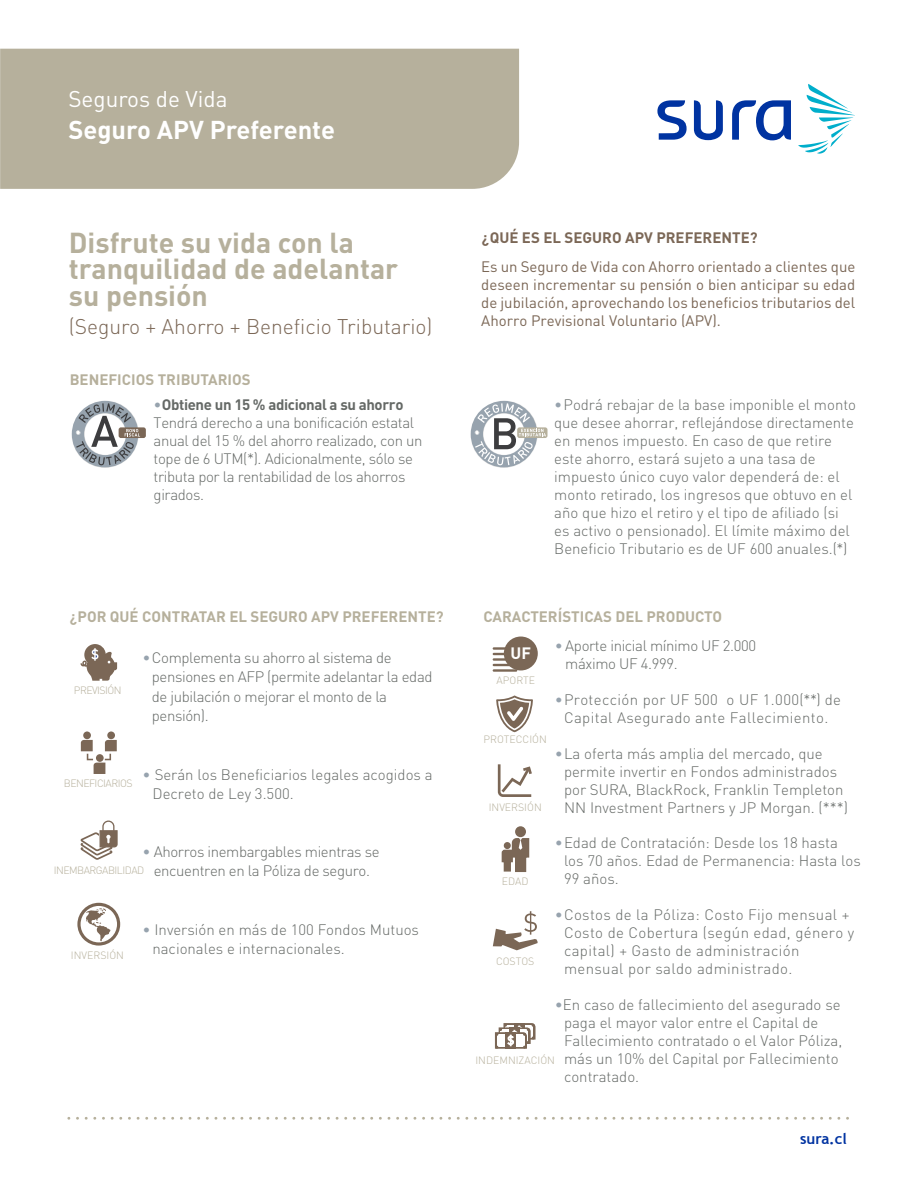
<style>
.page{position:relative;width:918px;height:1188px;background:#fff}
.page>*{position:absolute;margin:0;border:0;box-sizing:border-box;transform-origin:0 0}
.t1{font:700 28.5px/27px "DIN";color:#b6b09c}
.t2{font:25.5px "DIN Bold Alternate";color:#fff}
.t3{font:22.5px "DIN";color:#fff}
.t4{font:300 21px "DIN";color:#7b6756}
.t5{font:700 16.35px "DIN";color:#fff}
.t6{font:300 15px/18px "DIN";color:#656966}
.t7{font:300 15px/18px "DIN";letter-spacing:-.025em;color:#656966}
.t8{font:300 15px/18px "DIN";letter-spacing:.025em;color:#656966}
.t9{font:15px/18px "DIN";color:#7b6756;text-align:justify}
.t10{font:700 15px "DIN";color:#b6b09c}
.t11{font:700 15px "DIN";color:#7b6756}
.t12{font:700 15px "Trebuchet MS";color:#0033a1}
.t13{font:300 10.5px "DIN";color:#b6b09c}
.s1{color:#97a3ae}
.s2{font-weight:700}
</style>
<div class="page">
<svg style="left:495px;top:1023px;width:41px;height:26px"></svg>
<div style="left:119px;top:427px;width:27px;height:11px;background:#7b6756;border-radius:2px"></div>
<svg style="left:71px;top:400px;width:69px;height:68px"></svg>
<div style="left:517px;top:427px;width:31px;height:11px;background:#b6b09c;border-radius:2px"></div>
<svg style="left:470px;top:400px;width:76px;height:68px"></svg>
<div style="left:0;top:49px;width:519px;height:140px;background:#b6b09c"></div>
<svg style="left:69px;top:1117px;width:780px;height:3px"></svg>
<svg style="left:493px;top:911px;width:45px;height:39px"></svg>
<hr style="left:493px;top:647px;width:24px;height:3px;background:#7b6756">
<hr style="left:493px;top:653px;width:24px;height:2px;background:#7b6756">
<hr style="left:493px;top:658px;width:24px;height:3px;background:#7b6756">
<hr style="left:493px;top:664px;width:24px;height:2px;background:#7b6756">
<hr style="left:493px;top:669px;width:24px;height:3px;background:#7b6756">
<div style="left:504px;top:637px;width:34px;height:33px;background:#7b6756;border-radius:50%"></div>
<svg style="left:496px;top:696px;width:37px;height:36px"></svg>
<svg style="left:77px;top:903px;width:43px;height:43px"></svg>
<svg style="left:81px;top:644px;width:37px;height:37px"></svg>
<div style="left:83px;top:731px;width:8px;height:8px;background:#7b6756;border-radius:50%"></div>
<div style="left:107px;top:731px;width:8px;height:8px;background:#7b6756;border-radius:50%"></div>
<svg style="left:81px;top:740px;width:36px;height:34px"></svg>
<svg style="left:81px;top:820px;width:37px;height:40px"></svg>
<svg style="left:497px;top:764px;width:35px;height:33px"></svg>
<div style="left:516px;top:828px;width:9px;height:8px;background:#7b6756;border-radius:50%"></div>
<div style="left:515px;top:826px;width:11px;height:11px;border:3px solid #7b6756;border-radius:50%"></div>
<svg style="left:501px;top:837px;width:29px;height:35px"></svg>
<div style="left:504px;top:842px;width:7px;height:7px;border:2px solid #7b6756;border-radius:50%"></div>
<svg style="left:657px;top:100px;width:134px;height:40px"></svg>
<svg style="left:798px;top:84px;width:57px;height:70px"></svg>
<h3 class="t3" style="left:68px;top:84px;width:161px">Seguros de Vida</h3>
<h2 class="t2" style="left:68px;top:113px;width:268px">Seguro APV Preferente</h2>
<h1 class="t1" style="left:69px;top:227px;width:331px">Disfrute su vida con la tranquilidad de adelantar su pensión</h1>
<h3 class="t4" style="left:69px;top:313px;width:365px">(Seguro + Ahorro + Beneficio Tributario)</h3>
<p class="t10" style="left:70px;top:370px;width:182px">BENEFICIOS TRIBUTARIOS</p>
<p class="t11" style="left:482px;top:228px;width:277px">¿QUÉ ES EL SEGURO APV PREFERENTE?</p>
<p class="t9" style="left:481px;top:257px;width:376px">Es un Seguro de Vida con Ahorro orientado a clientes que deseen incrementar su pensión o bien anticipar su edad de jubilación, aprovechando los beneficios tributarios del Ahorro Previsional Voluntario (APV).</p>
<p class="t7" style="left:154px;top:395px;width:271px"><span class="s1">•</span><span class="s2">Obtiene un 15 % adicional a su ahorro </span>Tendrá derecho a una bonificación estatal anual del 15 % del ahorro realizado, con un tope de 6 UTM(*). Adicionalmente, sólo se tributa por la rentabilidad de los ahorros girados.</p>
<p class="t6" style="left:554px;top:395px;width:303px"><span class="s1">•</span>Podrá rebajar de la base imponible el monto que desee ahorrar, reflejándose directamente en menos impuesto. En caso de que retire este ahorro, estará sujeto a una tasa de impuesto único cuyo valor dependerá de: el monto retirado, los ingresos que obtuvo en el año que hizo el retiro y el tipo de afiliado (si es activo o pensionado). El límite máximo del Beneficio Tributario es de UF 600 anuales.(*)</p>
<p class="t10" style="left:70px;top:607px;width:375px">¿POR QUÉ CONTRATAR EL SEGURO APV PREFERENTE?</p>
<p class="t13" style="left:74px;top:684px;width:49px">PREVISIÓN</p>
<p class="t7" style="left:152px;top:647px;width:282px;line-height:19.5px;text-indent:-9px"><span class="s1">•</span>Complementa su ahorro al sistema de pensiones en AFP (permite adelantar la edad de jubilación o mejorar el monto de la pensión).</p>
<p class="t13" style="left:64px;top:776px;width:70px">BENEFICIARIOS</p>
<p class="t6" style="left:153px;top:764px;width:282px;line-height:19.5px;text-indent:-10px"><span class="s1">•</span> Serán los Beneficiarios legales acogidos a<br>Decreto de Ley 3.500.</p>
<p class="t7" style="left:143px;top:841px;width:239px;line-height:19.5px;text-align:center"><span class="s1">•</span> Ahorros inembargables mientras se encuentren en la Póliza de seguro.</p>
<p class="t13" style="left:54px;top:864px;width:92px">INEMBARGABILIDAD</p>
<p class="t13" style="left:71px;top:949px;width:55px">INVERSIÓN</p>
<p class="t6" style="left:152px;top:919px;width:268px;line-height:19.5px;text-indent:-10px"><span class="s1">•</span> Inversión en más de 100 Fondos Mutuos nacionales e internacionales.</p>
<p class="t10" style="left:483px;top:607px;width:240px">CARACTERÍSTICAS DEL PRODUCTO</p>
<p class="t7" style="left:565px;top:637px;width:192px;text-indent:-11px"><span class="s1">•</span> Aporte inicial mínimo UF 2.000 máximo UF 4.999.</p>
<p class="t8" style="left:555px;top:691px;width:288px;text-align:center"><span class="s1">•</span>Protección por UF 500 o UF 1.000(**) de<br>Capital Asegurado ante Fallecimiento.</p>
<p class="t6" style="left:564px;top:745px;width:286px;text-indent:-9px"><span class="s1">•</span>La oferta más amplia del mercado, que permite invertir en Fondos administrados por SURA, BlackRock, Franklin Templeton NN Investment Partners y JP Morgan. (***)</p>
<p class="t5" style="left:511px;top:642px;width:22px">UF</p>
<p class="t13" style="left:497px;top:674px;width:40px">APORTE</p>
<p class="t13" style="left:484px;top:733px;width:65px">PROTECCIÓN</p>
<p class="t13" style="left:489px;top:801px;width:55px">INVERSIÓN</p>
<p class="t6" style="left:564px;top:834px;width:298px;text-indent:-9px"><span class="s1">•</span>Edad de Contratación: Desde los 18 hasta los 70 años. Edad de Permanencia: Hasta los<br>99 años.</p>
<p class="t8" style="left:564px;top:906px;width:292px;text-indent:-9px"><span class="s1">•</span>Costos de la Póliza: Costo Fijo mensual + Costo de Cobertura (según edad, género y capital) + Gasto de administración mensual por saldo administrado.</p>
<p class="t6" style="left:564px;top:996px;width:280px;text-indent:-9px"><span class="s1">•</span>En caso de fallecimiento del asegurado se paga el mayor valor entre el Capital de Fallecimiento contratado o el Valor Póliza, más un 10% del Capital por Fallecimiento contratado.</p>
<p class="t13" style="left:502px;top:875px;width:28px">EDAD</p>
<p class="t13" style="left:496px;top:955px;width:40px">COSTOS</p>
<p class="t13" style="left:475px;top:1053px;width:81px">INDEMNIZACIÓN</p>
<p class="t12" style="left:800px;top:1130px;width:48px">sura.cl</p>
</div>
